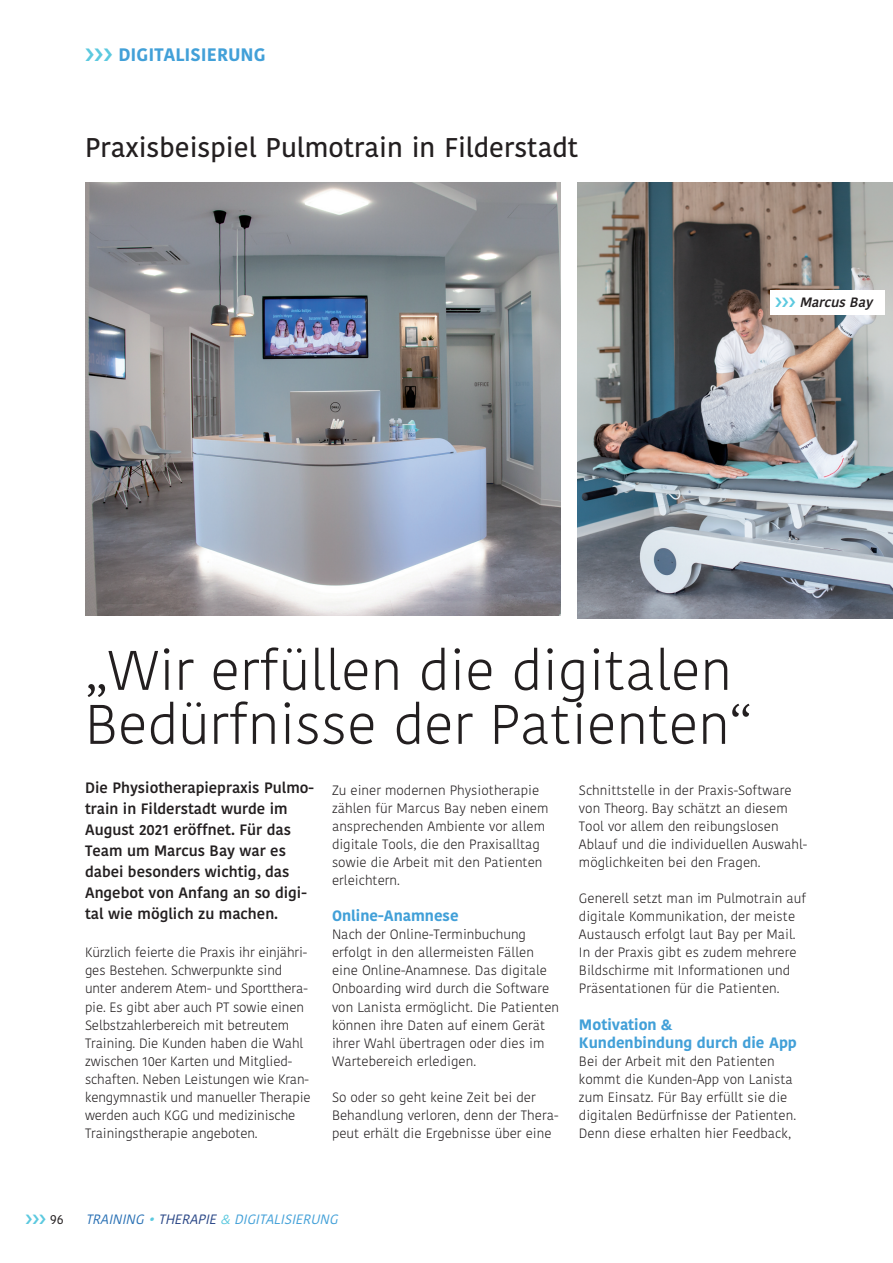
<style>
.page{position:relative;width:893px;height:1263px;background:#fff}
.page>*{position:absolute;margin:0;border:0;box-sizing:border-box;transform-origin:0 0}
.t1{font:300 55.5px/54px "Kohinoor Telugu";color:#231f20}
.t2{font:500 27px "Kohinoor Telugu";color:#231f20}
.t3{font:700 18px "Kohinoor Telugu";color:#42a0d8}
.t4{font:600 15px/21px "Kohinoor Telugu";color:#231f20}
.t5{font:700 15px/18.1px "Kohinoor Telugu";color:#42a0d8}
.t6{font:300 13.5px/18.1px "Kohinoor Telugu";color:#231f20}
.t7{font:italic 13.5px "Kohinoor Telugu";color:#42a0d8}
.t8{font:italic 600 13.5px "Kohinoor Telugu";color:#231f20}
.t9{font:13.5px "Kohinoor Telugu";color:#231f20}
.s1{color:#2970b4}
.s2{color:#5cc9df}
.s3{color:#274485}
</style>
<div class="page">
<img style="left:85px;top:183px;width:476px;height:433px">
<img style="left:577px;top:182px;width:316px;height:436px">
<div style="left:771px;top:290px;width:114px;height:25px;background:#fff"></div>
<h3 class="t3" style="left:118px;top:48px;width:149px">DIGITALISIERUNG</h3>
<h2 class="t2" style="left:85px;top:137px;width:495px">Praxisbeispiel Pulmotrain in Filderstadt</h2>
<p class="t8" style="left:799px;top:296px;width:74px">Marcus Bay</p>
<h1 class="t1" style="left:85px;top:647px;width:671px">„Wir erfüllen die digitalen<br>Bedürfnisse der Patienten“</h1>
<p class="t4" style="left:85px;top:778px;width:230px">Die Physiotherapiepraxis Pulmo&shy;train in Filderstadt wurde im<br>August 2021 eröffnet. Für das<br>Team um Marcus Bay war es dabei besonders wichtig, das<br>Angebot von Anfang an so digi&shy;tal wie möglich zu machen.</p>
<p class="t6" style="left:85px;top:944px;width:227px">Kürzlich feierte die Praxis ihr einjähri&shy;ges Bestehen. Schwerpunkte sind unter anderem Atem- und Sportthera&shy;pie. Es gibt aber auch PT sowie einen Selbstzahlerbereich mit betreutem Training. Die Kunden haben die Wahl zwischen 10er Karten und Mitglied&shy;schaften. Neben Leistungen wie Kran&shy;kengymnastik und manueller Therapie werden auch KGG und medizinische Trainingstherapie angeboten.</p>
<p class="t6" style="left:332px;top:782px;width:218px">Zu einer modernen Physiotherapie zählen für Marcus Bay neben einem ansprechenden Ambiente vor allem digitale Tools, die den Praxisalltag sowie die Arbeit mit den Patienten erleichtern.</p>
<p class="t5" style="left:332px;top:908px;width:128px">Online-Anamnese</p>
<p class="t6" style="left:332px;top:926px;width:229px">Nach der Online-Terminbuchung erfolgt in den allermeisten Fällen eine Online-Anamnese. Das digitale Onboarding wird durch die Software von Lanista ermöglicht. Die Patienten können ihre Daten auf einem Gerät ihrer Wahl übertragen oder dies im Wartebereich erledigen.</p>
<p class="t6" style="left:332px;top:1089px;width:228px">So oder so geht keine Zeit bei der<br>Behandlung verloren, denn der Thera&shy;peut erhält die Ergebnisse über eine</p>
<p class="t6" style="left:579px;top:782px;width:230px">Schnittstelle in der Praxis-Software von Theorg. Bay schätzt an diesem Tool vor allem den reibungslosen Ablauf und die individuellen Auswahl&shy;möglichkeiten bei den Fragen.</p>
<p class="t6" style="left:579px;top:890px;width:229px">Generell setzt man im Pulmotrain auf digitale Kommunikation, der meiste Austausch erfolgt laut Bay per Mail.<br>In der Praxis gibt es zudem mehrere Bildschirme mit Informationen und Präsentationen für die Patienten.</p>
<p class="t5" style="left:579px;top:1016px;width:219px">Motivation &amp;<br>Kundenbindung durch die App</p>
<p class="t6" style="left:579px;top:1053px;width:219px">Bei der Arbeit mit den Patienten kommt die Kunden-App von Lanista zum Einsatz. Für Bay erfüllt sie die digitalen Bedürfnisse der Patienten.<br>Denn diese erhalten hier Feedback,</p>
<p class="t9" style="left:50px;top:1214px;width:15px">96</p>
<p class="t7" style="left:86px;top:1214px;width:256px"><span class="s1">TRAINING</span> <span class="s2">•</span> <span class="s3">THERAPIE</span> <span class="s2">&amp;</span> DIGITALISIERUNG</p>
</div>
